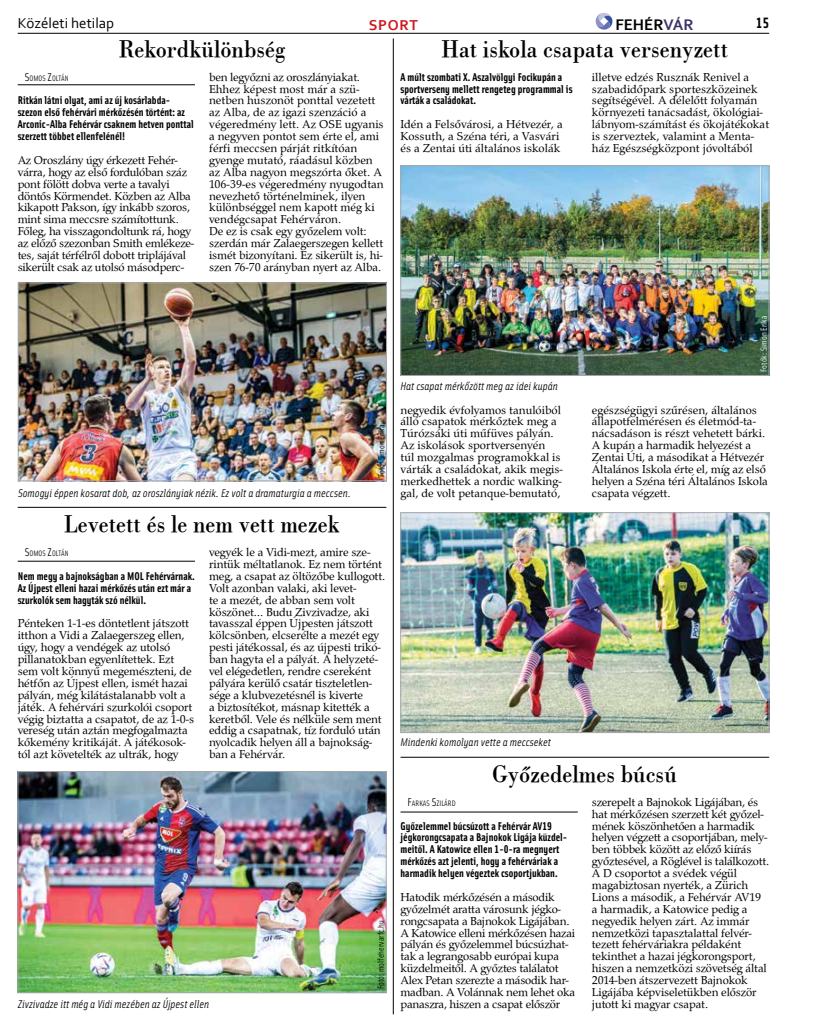
<style>
.page{position:relative;width:833px;height:1025px;background:#fff}
.page>*{position:absolute;margin:0;border:0;box-sizing:border-box;transform-origin:0 0}
.t1{font:25px "Bodoni PFL";color:#000;scale:.9 1}
.t2{font:700 16.12px "Corbel";color:#000}
.t3{font:15px "Corbel";color:#000}
.t4{font:700 15px "Corbel";letter-spacing:.04em;color:#ce171e}
.t5{font:700 15px "Solex";color:#000}
.t6{font:11.88px/11.9px "Palladius";letter-spacing:-.01em;color:#000}
.t7{font:700 11.25px/11.9px "Solex";color:#000}
.t8{font:italic 11.25px "Solex";color:#000}
.t9{font:8.75px "Solex";color:#000}
.t10{font:8.75px "Solex";color:#fff}
.t11{font:7.88px "Solex";color:#000}
.s1{color:#3c316c}
.s2{font-size:11.25px}
</style>
<div class="page">
<hr style="left:18px;top:33px;width:751px;height:1px;background:#000">
<svg style="left:595px;top:13px;width:17px;height:17px"></svg>
<hr style="left:400px;top:811px;width:178px;height:1px;background:#000">
<img style="left:402px;top:167px;width:365px;height:206px">
<div style="left:400px;top:165px;width:369px;height:210px;border:1px solid #a7a9ac"></div>
<img style="left:402px;top:514px;width:365px;height:216px">
<div style="left:400px;top:512px;width:369px;height:220px;border:1px solid #a7a9ac"></div>
<hr style="left:18px;top:560px;width:177px;height:1px;background:#000">
<img style="left:20px;top:773px;width:364px;height:217px">
<div style="left:18px;top:771px;width:368px;height:221px;border:1px solid #a7a9ac"></div>
<hr style="left:18px;top:507px;width:368px;height:1px;background:#000">
<hr style="left:393px;top:38px;width:1px;height:975px;background:#000">
<hr style="left:18px;top:84px;width:177px;height:1px;background:#000">
<img style="left:20px;top:284px;width:365px;height:195px">
<div style="left:18px;top:282px;width:369px;height:199px;border:1px solid #a7a9ac"></div>
<hr style="left:400px;top:756px;width:369px;height:1px;background:#000">
<p class="t3" style="left:18px;top:13px;width:98px">Közéleti hetilap</p>
<p class="t4" style="left:369px;top:15px;width:50px">SPORT</p>
<h2 class="t2" style="left:615px;top:14px;width:80px">FEHÉR<span class="s1">VÁR</span></h2>
<p class="t5" style="left:756px;top:13px;width:14px">15</p>
<h1 class="t1" style="left:119px;top:31px;width:186px">Rekordkülönbség</h1>
<h1 class="t1" style="left:441px;top:31px;width:320px">Hat iskola csapata versenyzett</h1>
<p class="t11" style="left:25px;top:73px;width:44px"><span class="s2">S</span>OMOS <span class="s2">Z</span>OLTÁN</p>
<p class="t7" style="left:18px;top:94px;width:178px">Ritkán látni olyat, ami az új kosárlabda&shy;szezon első fehérvári mérkőzésén történt: az Arconic-Alba Fehérvár csaknem hetven ponttal szerzett többet ellenfelénél!</p>
<p class="t6" style="left:18px;top:154px;width:178px">Az Oroszlány úgy érkezett Fehér&shy;várra, hogy az első fordulóban száz pont fölött dobva verte a tavalyi döntős Körmendet. Közben az Alba kikapott Pakson, így inkább szoros, mint sima meccsre számítottunk.<br>Főleg, ha visszagondoltunk rá, hogy az előző szezonban Smith emlékeze&shy;tes, saját térfélről dobott triplájával sikerült csak az utolsó másodperc-</p>
<p class="t6" style="left:209px;top:71px;width:176px">ben legyőzni az oroszlányiakat.<br>Ehhez képest most már a szü&shy;netben huszonöt ponttal vezetett az Alba, de az igazi szenzáció a végeredmény lett. Az OSE ugyanis a negyven pontot sem érte el, ami férfi meccsen párját ritkítóan gyenge mutató, ráadásul közben az Alba nagyon megszórta őket. A<br>106-39-es végeredmény nyugodtan nevezhető történelminek, ilyen különbséggel nem kapott még ki vendégcsapat Fehérváron.<br>De ez is csak egy győzelem volt: szerdán már Zalaegerszegen kellett ismét bizonyítani. Ez sikerült is, hi&shy;szen 76-70 arányban nyert az Alba.</p>
<p class="t7" style="left:400px;top:70px;width:174px">A múlt szombati X. Aszalvölgyi Focikupán a sportverseny mellett rengeteg programmal is várták a családokat.</p>
<p class="t6" style="left:400px;top:118px;width:164px">Idén a Felsővárosi, a Hétvezér, a<br>Kossuth, a Széna téri, a Vasvári és a Zentai úti általános iskolák</p>
<p class="t6" style="left:592px;top:71px;width:179px">illetve edzés Rusznák Renivel a szabadidőpark sporteszközeinek segítségével. A délelőtt folyamán környezeti tanácsadást, ökológiai&shy;lábnyom-számítást és ökojátékokat is szerveztek, valamint a Menta&shy;ház Egészségközpont jóvoltából</p>
<p class="t8" style="left:18px;top:485px;width:334px">Somogyi éppen kosarat dob, az oroszlányiak nézik. Ez volt a dramaturgia a meccsen.</p>
<p class="t9" style="left:376px;top:477px;width:54px;rotate:-90deg">Fotó: Simon Erika</p>
<h1 class="t1" style="left:64px;top:506px;width:308px">Levetett és le nem vett mezek</h1>
<p class="t11" style="left:25px;top:548px;width:44px"><span class="s2">S</span>OMOS <span class="s2">Z</span>OLTÁN</p>
<p class="t7" style="left:18px;top:569px;width:178px">Nem megy a bajnokságban a MOL Fehérvárnak.<br>Az Újpest elleni hazai mérkőzés után ezt már a szurkolók sem hagyták szó nélkül.</p>
<p class="t6" style="left:18px;top:617px;width:178px">Pénteken 1-1-es döntetlent játszott itthon a Vidi a Zalaegerszeg ellen, úgy, hogy a vendégek az utolsó pillanatokban egyenlítettek. Ezt sem volt könnyű megemészteni, de hétfőn az Újpest ellen, ismét hazai pályán, még kilátástalanabb volt a játék. A fehérvári szurkolói csoport végig biztatta a csapatot, de az 1-0-s vereség után aztán megfogalmazta kőkemény kritikáját. A játékosok&shy;tól azt követelték az ultrák, hogy</p>
<p class="t6" style="left:209px;top:546px;width:178px">vegyék le a Vidi-mezt, amire sze&shy;rintük méltatlanok. Ez nem történt meg, a csapat az öltözőbe kullogott.<br>Volt azonban valaki, aki levet-<br>te a mezét, de abban sem volt köszönet… Budu Zivzivadze, aki tavasszal éppen Újpesten játszott kölcsönben, elcserélte a mezét egy pesti játékossal, és az újpesti trikó&shy;ban hagyta el a pályát. A helyzeté&shy;vel elégedetlen, rendre csereként pályára kerülő csatár tiszteletlen&shy;sége a klubvezetésnél is kiverte<br>a biztosítékot, másnap kitették a keretből. Vele és nélküle sem ment eddig a csapatnak, tíz forduló után nyolcadik helyen áll a bajnokság&shy;ban a Fehérvár.</p>
<p class="t8" style="left:18px;top:996px;width:193px">Zivzivadze itt még a Vidi mezében az Újpest ellen</p>
<p class="t9" style="left:375px;top:988px;width:71px;rotate:-90deg">Fotó: molfehervarfc.hu</p>
<p class="t8" style="left:400px;top:378px;width:159px">Hat csapat mérkőzött meg az idei kupán</p>
<p class="t6" style="left:400px;top:403px;width:164px">negyedik évfolyamos tanulóiból álló csapatok mérkőztek meg a<br>Túrózsáki úti műfüves pályán.<br>Az iskolások sportversenyén<br>túl mozgalmas programokkal is várták a családokat, akik megis&shy;merkedhettek a nordic walking&shy;gal, de volt petanque-bemutató,</p>
<p class="t10" style="left:758px;top:372px;width:58px;rotate:-90deg">Fotók: Simon Erika</p>
<p class="t6" style="left:592px;top:403px;width:177px">egészségügyi szűrésen, általános állapotfelmérésen és életmód-ta&shy;nácsadáson is részt vehetett bárki.<br>A kupán a harmadik helyezést a<br>Zentai Úti, a másodikat a Hétvezér<br>Általános Iskola érte el, míg az első helyen a Széna téri Általános Iskola csapata végzett.</p>
<p class="t8" style="left:400px;top:735px;width:152px">Mindenki komolyan vette a meccseket</p>
<h1 class="t1" style="left:492px;top:756px;width:207px">Győzedelmes búcsú</h1>
<p class="t11" style="left:407px;top:797px;width:50px"><span class="s2">F</span>ARKAS <span class="s2">S</span>ZILÁRD</p>
<p class="t7" style="left:400px;top:818px;width:168px">Győzelemmel búcsúzott a Fehérvár AV19 jégkorongcsapata a Bajnokok Ligája küzdel&shy;meitől. A Katowice ellen 1-0-ra megnyert mérkőzés azt jelenti, hogy a fehérváriak a harmadik helyen végeztek csoportjukban.</p>
<p class="t6" style="left:400px;top:890px;width:176px">Hatodik mérkőzésén a második győzelmét aratta városunk jégko&shy;rongcsapata a Bajnokok Ligájában.<br>A Katowice elleni mérkőzésen hazai pályán és győzelemmel búcsúzhat&shy;tak a legrangosabb európai kupa küzdelmeitől. A győztes találatot Alex Petan szerezte a második har&shy;madban. A Volánnak nem lehet oka panaszra, hiszen a csapat először</p>
<p class="t6" style="left:592px;top:795px;width:179px">szerepelt a Bajnokok Ligájában, és hat mérkőzésen szerzett két győzel&shy;mének köszönhetően a harmadik helyen végzett a csoportjában, mely&shy;ben többek között az előző kiírás győztesével, a Röglével is találkozott.<br>A D csoportot a svédek végül magabiztosan nyerték, a Zürich Lions a második, a Fehérvár AV19 a harmadik, a Katowice pedig a negyedik helyen zárt. Az immár nemzetközi tapasztalattal felvér&shy;tezett fehérváriakra példaként tekinthet a hazai jégkorongsport, hiszen a nemzetközi szövetség által 2014-ben átszervezett Bajnokok Ligájába képviseletükben először jutott ki magyar csapat.</p>
</div>
